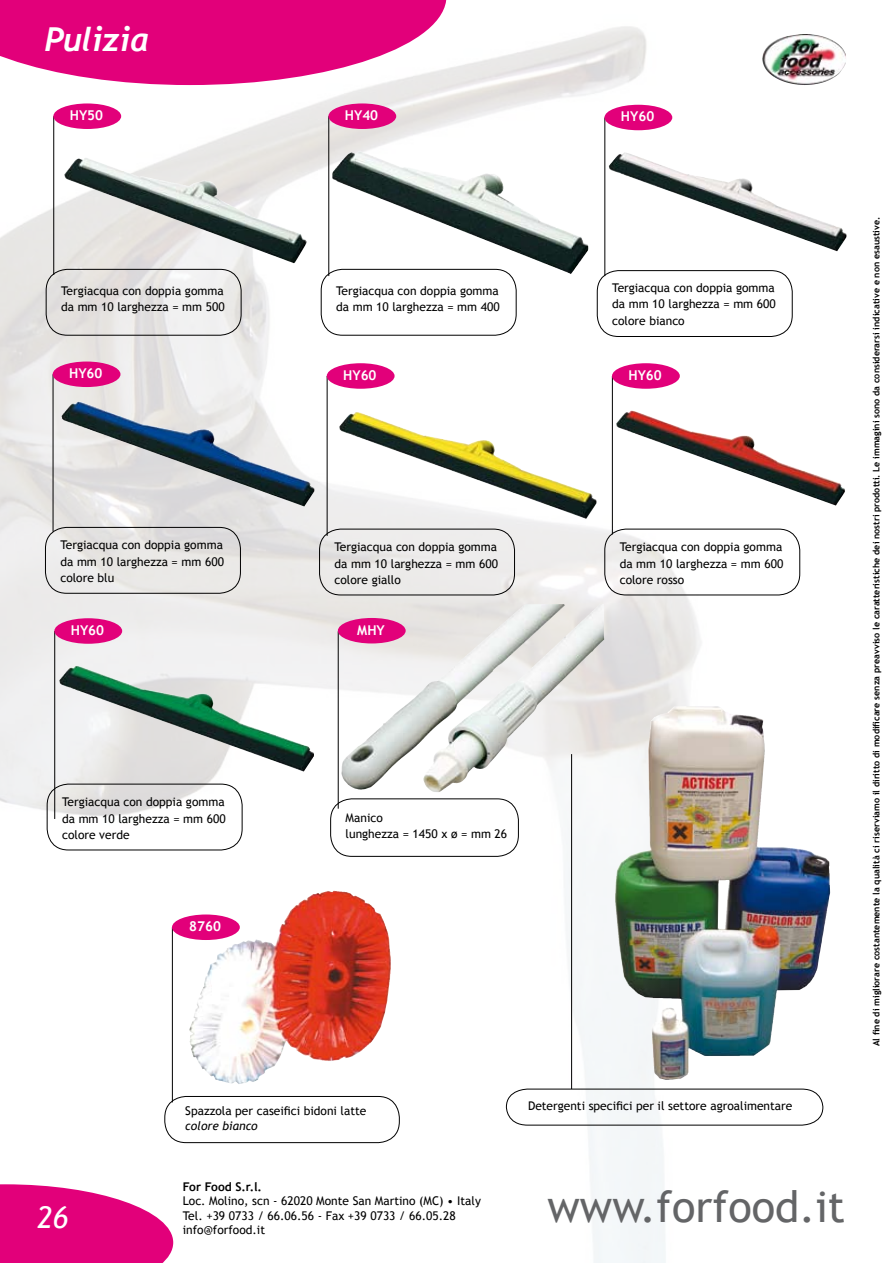
<style>
.page{position:relative;width:893px;height:1263px;background:#fff}
.page>*{position:absolute;margin:0;border:0;box-sizing:border-box;transform-origin:0 0}
.t1{font:43.5px "Trebuchet MS";color:#646567}
.t2{font:italic 700 33px "Trebuchet";letter-spacing:-.01em;color:#fff}
.t3{font:italic 30px "Trebuchet MS";color:#fff}
.t4{font:700 13.5px "Trebuchet MS";color:#fff}
.t5{font:12px/16.5px "Trebuchet MS";color:#000;text-align:justify}
.t6{font:700 12px "Trebuchet MS";color:#000}
.t7{font:italic 12px "Trebuchet MS";color:#000}
.t8{font:700 9px "Trebuchet MS";color:#000}
</style>
<div class="page">
<img style="left:0;top:0;width:847px;height:1263px">
<svg style="left:0;top:1184px;width:173px;height:79px"></svg>
<svg style="left:0;top:0;width:446px;height:85px"></svg>
<hr style="left:338px;top:631px;width:1px;height:178px;background:#000">
<img style="left:385px;top:704px;width:72px;height:70px">
<div style="left:330px;top:798px;width:189px;height:59px;border:1px solid #000;border-radius:21px"></div>
<div style="left:338px;top:618px;width:68px;height:25px;background:#e2007a;border-radius:50%"></div>
<hr style="left:172px;top:927px;width:1px;height:175px;background:#000">
<img style="left:206px;top:891px;width:162px;height:85px">
<div style="left:164px;top:1096px;width:236px;height:47px;border:1px solid #000;border-radius:21px"></div>
<div style="left:172px;top:914px;width:68px;height:26px;background:#e2007a;border-radius:50%"></div>
<hr style="left:53px;top:116px;width:1px;height:159px;background:#000">
<img style="left:145px;top:177px;width:93px;height:33px">
<div style="left:46px;top:269px;width:195px;height:67px;border:1px solid #000;border-radius:21px"></div>
<div style="left:53px;top:103px;width:68px;height:26px;background:#e2007a;border-radius:50%"></div>
<hr style="left:328px;top:116px;width:1px;height:160px;background:#000">
<img style="left:359px;top:151px;width:122px;height:30px">
<div style="left:321px;top:269px;width:196px;height:67px;border:1px solid #000;border-radius:21px"></div>
<div style="left:328px;top:103px;width:68px;height:26px;background:#e2007a;border-radius:50%"></div>
<hr style="left:604px;top:117px;width:1px;height:159px;background:#000">
<img style="left:647px;top:160px;width:105px;height:25px">
<div style="left:597px;top:270px;width:196px;height:67px;border:1px solid #000;border-radius:21px"></div>
<div style="left:604px;top:105px;width:68px;height:25px;background:#e2007a;border-radius:50%"></div>
<hr style="left:53px;top:374px;width:1px;height:158px;background:#000">
<img style="left:102px;top:409px;width:112px;height:26px">
<div style="left:45px;top:527px;width:196px;height:67px;border:1px solid #000;border-radius:21px"></div>
<div style="left:53px;top:361px;width:67px;height:26px;background:#e2007a;border-radius:50%"></div>
<hr style="left:327px;top:376px;width:1px;height:160px;background:#000">
<img style="left:380px;top:420px;width:114px;height:27px">
<div style="left:319px;top:529px;width:196px;height:66px;border:1px solid #000;border-radius:21px"></div>
<div style="left:327px;top:363px;width:68px;height:26px;background:#e2007a;border-radius:50%"></div>
<hr style="left:612px;top:376px;width:1px;height:158px;background:#000">
<img style="left:653px;top:417px;width:101px;height:27px">
<div style="left:604px;top:529px;width:196px;height:66px;border:1px solid #000;border-radius:21px"></div>
<div style="left:612px;top:363px;width:68px;height:26px;background:#e2007a;border-radius:50%"></div>
<hr style="left:54px;top:631px;width:1px;height:188px;background:#000">
<img style="left:100px;top:674px;width:113px;height:26px">
<div style="left:47px;top:784px;width:195px;height:66px;border:1px solid #000;border-radius:21px"></div>
<div style="left:54px;top:618px;width:68px;height:26px;background:#e2007a;border-radius:50%"></div>
<hr style="left:571px;top:754px;width:1px;height:335px;background:#000">
<svg style="left:506px;top:1088px;width:318px;height:38px"></svg>
<img style="left:615px;top:737px;width:73px;height:343px">
<img style="left:791px;top:72px;width:49px;height:13px">
<h2 class="t2" style="left:45px;top:20px;width:106px">Pulizia</h2>
<p class="t4" style="left:70px;top:107px;width:35px">HY50</p>
<p class="t4" style="left:345px;top:107px;width:35px">HY40</p>
<p class="t4" style="left:621px;top:108px;width:35px">HY60</p>
<p class="t5" style="left:61px;top:282px;width:165px">Tergiacqua con doppia gomma da mm 10 larghezza = mm 500</p>
<p class="t4" style="left:69px;top:365px;width:35px">HY60</p>
<p class="t5" style="left:60px;top:537px;width:165px">Tergiacqua con doppia gomma da mm 10 larghezza = mm 600 colore blu</p>
<p class="t4" style="left:71px;top:621px;width:35px">HY60</p>
<p class="t5" style="left:62px;top:794px;width:165px">Tergiacqua con doppia gomma da mm 10 larghezza = mm 600 colore verde</p>
<p class="t4" style="left:189px;top:918px;width:33px">8760</p>
<p class="t5" style="left:336px;top:282px;width:165px">Tergiacqua con doppia gomma da mm 10 larghezza = mm 400</p>
<p class="t4" style="left:343px;top:367px;width:35px">HY60</p>
<p class="t5" style="left:334px;top:539px;width:165px">Tergiacqua con doppia gomma da mm 10 larghezza = mm 600 colore giallo</p>
<p class="t4" style="left:357px;top:621px;width:29px">MHY</p>
<p class="t5" style="left:346px;top:810px;width:163px">Manico<br>lunghezza = 1450 x ø = mm 26</p>
<p class="t5" style="left:612px;top:280px;width:165px">Tergiacqua con doppia gomma da mm 10 larghezza = mm 600 colore bianco</p>
<p class="t4" style="left:628px;top:367px;width:35px">HY60</p>
<p class="t5" style="left:620px;top:539px;width:165px">Tergiacqua con doppia gomma da mm 10 larghezza = mm 600 colore rosso</p>
<h3 class="t3" style="left:37px;top:1200px;width:33px">26</h3>
<p class="t5" style="left:185px;top:1103px;width:183px">Spazzola per caseifici bidoni latte</p>
<p class="t7" style="left:185px;top:1118px;width:74px">colore bianco</p>
<p class="t6" style="left:183px;top:1179px;width:81px">For Food S.r.l.</p>
<p class="t5" style="left:183px;top:1194px;width:300px;line-height:14.4px">Loc. Molino, scn - 62020 Monte San Martino (MC) • Italy<br>Tel. +39 0733 / 66.06.56 - Fax +39 0733 / 66.05.28</p>
<p class="t5" style="left:183px;top:1222px;width:84px">info@forfood.it</p>
<p class="t5" style="left:528px;top:1098px;width:266px">Detergenti specifici per il settore agroalimentare</p>
<h1 class="t1" style="left:548px;top:1181px;width:299px">www.forfood.it</h1>
<p class="t8" style="left:870px;top:1046px;width:831px;rotate:-90deg">Al fine di migliorare costantemente la qualità ci riserviamo il diritto di modificare senza preavviso le caratteristiche dei nostri prodotti. Le immagini sono da considerarsi indicative e non esaustive.</p>
</div>
